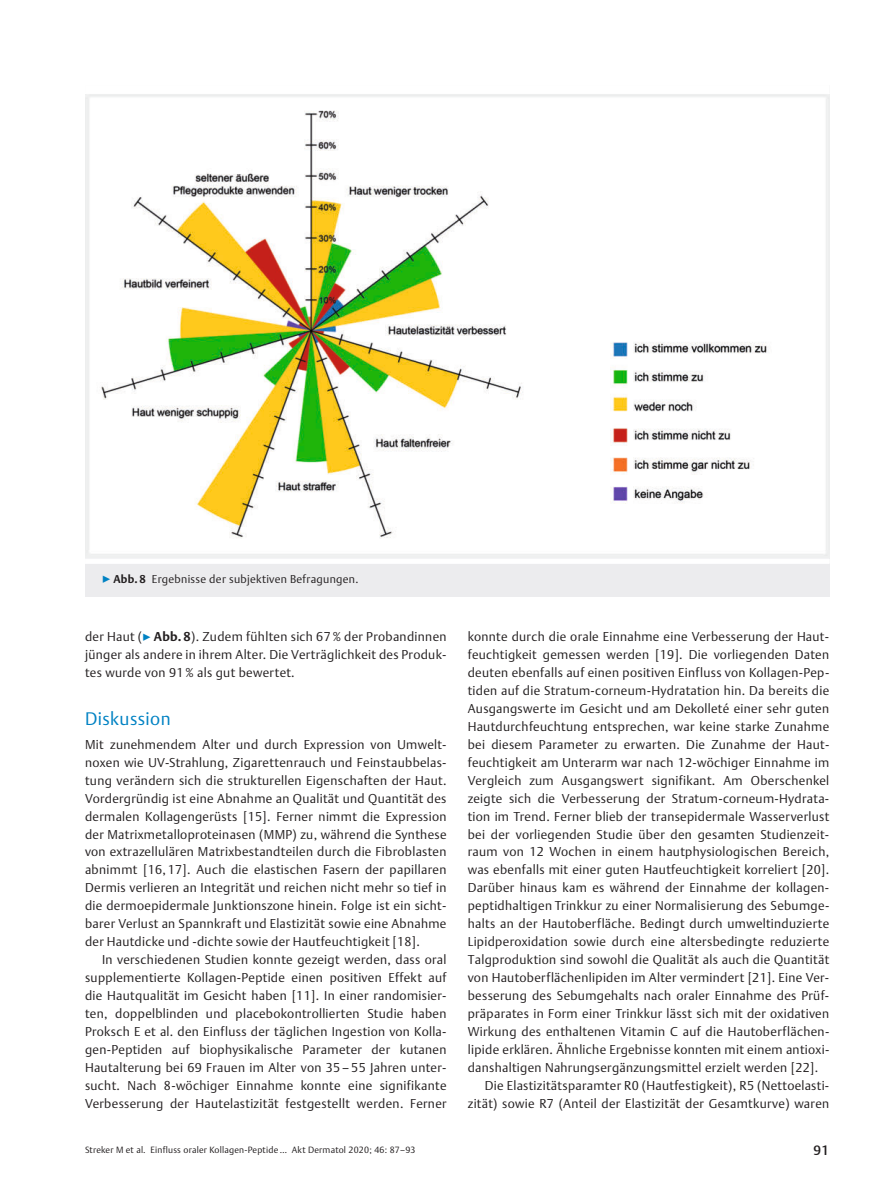
<style>
.page{position:relative;width:893px;height:1191px;background:#fff}
.page>*{position:absolute;margin:0;border:0;box-sizing:border-box;transform-origin:0 0}
.t1{font:18px "Adv TT1875 e 499";letter-spacing:.03em;color:#0082c3}
.t2{font:13.5px "Adv TT114 f 0202";color:#231f20}
.t3{font:12.75px/18px "Adv TT1875 e 499";letter-spacing:.03em;color:#231f20;text-align:justify}
.t4{font:11.25px "Adv TT1875 e 499";letter-spacing:.03em;color:#231f20}
.t5{font:9px "Adv TT1875 e 499";letter-spacing:.03em;color:#231f20}
.s1{font-size:12.75px;color:#0082c3}
.s2{font-family:"Adv TT1415 f 0 b 8.B"}
.s3{color:#0082c3}
.s4{font-style:inherit}
</style>
<div class="page">
<div style="left:85px;top:85px;width:744px;height:511px;background:#ececee"></div>
<img style="left:89px;top:97px;width:737px;height:457px">
<div style="left:85px;top:85px;width:744px;height:9px;background:#fff"></div>
<hr style="left:85px;top:559px;width:744px;height:4px;background:#fff">
<p class="t4" style="left:102px;top:575px;width:258px"><span class="s1">▶</span><span class="s2">Abb. 8</span> Ergebnisse der subjektiven Befragungen.</p>
<p class="t3" style="left:85px;top:628px;width:363px">der Haut (<span class="s3">▶</span><span class="s2">Abb. 8</span>). Zudem fühlten sich 67% der Probandinnen jünger als andere in ihrem Alter. Die Verträglichkeit des Produk&shy;tes wurde von 91 % als gut bewertet.</p>
<h1 class="t1" style="left:85px;top:711px;width:87px">Diskussion</h1>
<p class="t3" style="left:85px;top:736px;width:363px">Mit zunehmendem Alter und durch Expression von Umwelt&shy;noxen wie UV-Strahlung, Zigarettenrauch und Feinstaubbelas&shy;tung verändern sich die strukturellen Eigenschaften der Haut.<br>Vordergründig ist eine Abnahme an Qualität und Quantität des dermalen Kollagengerüsts [15]. Ferner nimmt die Expression der Matrixmetalloproteinasen (MMP) zu, während die Synthese von extrazellulären Matrixbestandteilen durch die Fibroblasten abnimmt [16, 17]. Auch die elastischen Fasern der papillaren Dermis verlieren an Integrität und reichen nicht mehr so tief in die dermoepidermale Junktionszone hinein. Folge ist ein sicht&shy;barer Verlust an Spannkraft und Elastizität sowie eine Abnahme der Hautdicke und -dichte sowie der Hautfeuchtigkeit [18].</p>
<p class="t3" style="left:85px;top:951px;width:363px;text-indent:17px">In verschiedenen Studien konnte gezeigt werden, dass oral supplementierte Kollagen-Peptide einen positiven Effekt auf die Hautqualität im Gesicht haben [11]. In einer randomisier&shy;ten, doppelblinden und placebokontrollierten Studie haben Proksch E et al. den Einfluss der täglichen Ingestion von Kolla&shy;gen-Peptiden auf biophysikalische Parameter der kutanen Hautalterung bei 69 Frauen im Alter von 35 <span class="s4">–</span> 55 Jahren unter&shy;sucht. Nach 8-wöchiger Einnahme konnte eine signifikante Verbesserung der Hautelastizität festgestellt werden. Ferner</p>
<p class="t3" style="left:468px;top:628px;width:363px">konnte durch die orale Einnahme eine Verbesserung der Haut-</p>
<p class="t3" style="left:468px;top:646px;width:363px">feuchtigkeit gemessen werden [19]. Die vorliegenden Daten</p>
<p class="t3" style="left:468px;top:664px;width:363px">deuten ebenfalls auf einen positiven Einfluss von Kollagen-Pep-</p>
<p class="t3" style="left:468px;top:682px;width:363px">tiden auf die Stratum-corneum-Hydratation hin. Da bereits die</p>
<p class="t3" style="left:468px;top:700px;width:363px">Ausgangswerte im Gesicht und am Dekolleté einer sehr guten</p>
<p class="t3" style="left:468px;top:718px;width:363px">Hautdurchfeuchtung entsprechen, war keine starke Zunahme</p>
<p class="t3" style="left:468px;top:736px;width:363px">bei diesem Parameter zu erwarten. Die Zunahme der Haut-</p>
<p class="t3" style="left:468px;top:754px;width:363px">feuchtigkeit am Unterarm war nach 12-wöchiger Einnahme im</p>
<p class="t3" style="left:468px;top:772px;width:363px">Vergleich zum Ausgangswert signifikant. Am Oberschenkel</p>
<p class="t3" style="left:468px;top:790px;width:363px">zeigte sich die Verbesserung der Stratum-corneum-Hydrata-</p>
<p class="t3" style="left:468px;top:808px;width:363px">tion im Trend. Ferner blieb der transepidermale Wasserverlust</p>
<p class="t3" style="left:468px;top:826px;width:363px">bei der vorliegenden Studie über den gesamten Studienzeit-</p>
<p class="t3" style="left:468px;top:844px;width:363px">raum von 12 Wochen in einem hautphysiologischen Bereich,</p>
<p class="t3" style="left:468px;top:862px;width:363px">was ebenfalls mit einer guten Hautfeuchtigkeit korreliert [20].</p>
<p class="t3" style="left:468px;top:879px;width:363px">Darüber hinaus kam es während der Einnahme der kollagen-</p>
<p class="t3" style="left:468px;top:897px;width:363px">peptidhaltigen Trinkkur zu einer Normalisierung des Sebumge-</p>
<p class="t3" style="left:468px;top:915px;width:363px">halts an der Hautoberfläche. Bedingt durch umweltinduzierte</p>
<p class="t3" style="left:468px;top:933px;width:363px">Lipidperoxidation sowie durch eine altersbedingte reduzierte</p>
<p class="t3" style="left:468px;top:951px;width:363px">Talgproduktion sind sowohl die Qualität als auch die Quantität</p>
<p class="t3" style="left:468px;top:969px;width:363px">von Hautoberflächenlipiden im Alter vermindert [21]. Eine Ver-</p>
<p class="t3" style="left:468px;top:987px;width:363px">besserung des Sebumgehalts nach oraler Einnahme des Prüf-</p>
<p class="t3" style="left:468px;top:1005px;width:363px">präparates in Form einer Trinkkur lässt sich mit der oxidativen</p>
<p class="t3" style="left:468px;top:1023px;width:363px">Wirkung des enthaltenen Vitamin C auf die Hautoberflächen-</p>
<p class="t3" style="left:468px;top:1041px;width:363px">lipide erklären. Ähnliche Ergebnisse konnten mit einem antioxi-</p>
<p class="t3" style="left:468px;top:1059px;width:352px">danshaltigen Nahrungsergänzungsmittel erzielt werden [22].</p>
<p class="t3" style="left:485px;top:1077px;width:346px">Die Elastizitätsparamter R0 (Hautfestigkeit), R5 (Nettoelasti-</p>
<p class="t3" style="left:468px;top:1095px;width:363px">zität) sowie R7 (Anteil der Elastizität der Gesamtkurve) waren</p>
<p class="t5" style="left:85px;top:1145px;width:332px">Streker M et al. Einfluss oraler Kollagen-Peptide <span class="s4">…</span> Akt Dermatol 2020; 46: 87<span class="s4">–</span>93</p>
<p class="t2" style="left:814px;top:1144px;width:17px">91</p>
</div>
